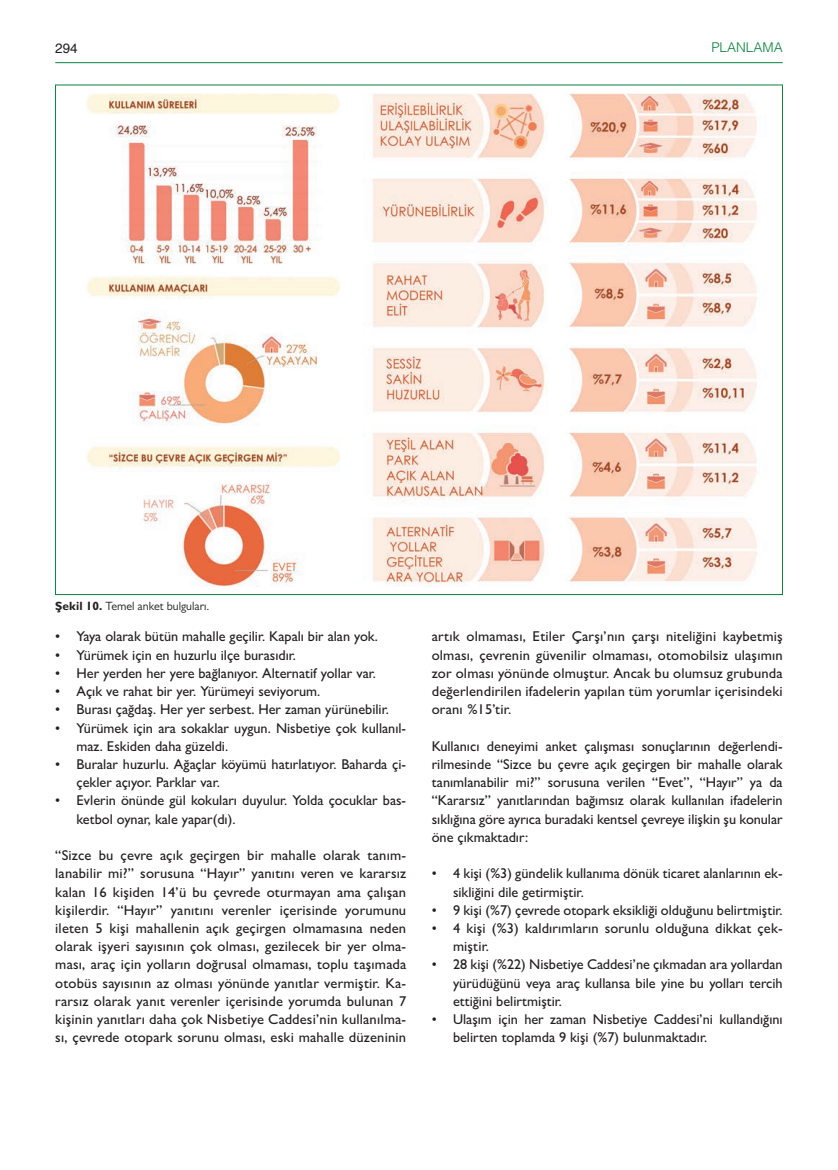
<style>
.page{position:relative;width:838px;height:1170px;background:#fff}
.page>*{position:absolute;margin:0;border:0;box-sizing:border-box;transform-origin:0 0}
.t1{font:500 14.25px/18.1px "Gill Sans MT Pro";color:#231f20}
.t2{font:300 13.5px "Helvetica";color:#0e813f}
.t3{font:13.5px "Helvetica";color:#231f20}
.t4{font:12px "Gill Sans MT Pro";color:#231f20}
.s1{font-weight:700}
</style>
<div class="page">
<hr style="left:55px;top:62px;width:727px;height:1px;background:#0e813f">
<img style="left:86px;top:93px;width:671px;height:493px">
<p class="t3" style="left:55px;top:37px;width:24px">294</p>
<p class="t2" style="left:711px;top:36px;width:73px">PLANLAMA</p>
<p class="t4" style="left:55px;top:599px;width:156px"><span class="s1">Şekil 10.</span> Temel anket bulguları.</p>
<p class="t1" style="left:55px;top:627px;width:324px">• Yaya olarak bütün mahalle geçilir. Kapalı bir alan yok.</p>
<p class="t1" style="left:55px;top:645px;width:242px">• Yürümek için en huzurlu ilçe burasıdır.</p>
<p class="t1" style="left:55px;top:664px;width:322px">• Her yerden her yere bağlanıyor. Alternatif yollar var.</p>
<p class="t1" style="left:55px;top:682px;width:267px">• Açık ve rahat bir yer. Yürümeyi seviyorum.</p>
<p class="t1" style="left:55px;top:700px;width:335px">• Burası çağdaş. Her yer serbest. Her zaman yürünebilir.</p>
<p class="t1" style="left:77px;top:718px;width:331px;text-indent:-21px">• Yürümek için ara sokaklar uygun. Nisbetiye çok kullanıl&shy;maz. Eskiden daha güzeldi.</p>
<p class="t1" style="left:77px;top:755px;width:331px;text-indent:-21px">• Buralar huzurlu. Ağaçlar köyümü hatırlatıyor. Baharda çi&shy;çekler açıyor. Parklar var.</p>
<p class="t1" style="left:77px;top:791px;width:331px;text-indent:-21px">• Evlerin önünde gül kokuları duyulur. Yolda çocuklar bas&shy;ketbol oynar, kale yapar(dı).</p>
<p class="t1" style="left:55px;top:846px;width:352px;text-align:justify">“Sizce bu çevre açık geçirgen bir mahalle olarak tanım&shy;lanabilir mi?” sorusuna “Hayır” yanıtını veren ve kararsız kalan 16 kişiden 14’ü bu çevrede oturmayan ama çalışan kişilerdir. “Hayır” yanıtını verenler içerisinde yorumunu ileten 5 kişi mahallenin açık geçirgen olmamasına neden olarak işyeri sayısının çok olması, gezilecek bir yer olma&shy;ması, araç için yolların doğrusal olmaması, toplu taşımada otobüs sayısının az olması yönünde yanıtlar vermiştir. Ka&shy;rarsız olarak yanıt verenler içerisinde yorumda bulunan 7 kişinin yanıtları daha çok Nisbetiye Caddesi’nin kullanılma&shy;sı, çevrede otopark sorunu olması, eski mahalle düzeninin</p>
<p class="t1" style="left:432px;top:627px;width:352px;text-align:justify">artık olmaması, Etiler Çarşı’nın çarşı niteliğini kaybetmiş olması, çevrenin güvenilir olmaması, otomobilsiz ulaşımın zor olması yönünde olmuştur. Ancak bu olumsuz grubunda değerlendirilen ifadelerin yapılan tüm yorumlar içerisindeki oranı %15’tir.</p>
<p class="t1" style="left:432px;top:736px;width:352px;text-align:justify">Kullanıcı deneyimi anket çalışması sonuçlarının değerlendi&shy;rilmesinde “Sizce bu çevre açık geçirgen bir mahalle olarak tanımlanabilir mi?” sorusuna verilen “Evet”, “Hayır” ya da “Kararsız” yanıtlarından bağımsız olarak kullanılan ifadelerin sıklığına göre ayrıca buradaki kentsel çevreye ilişkin şu konular öne çıkmaktadır:</p>
<p class="t1" style="left:453px;top:864px;width:331px;text-indent:-21px">• 4 kişi (%3) gündelik kullanıma dönük ticaret alanlarının ek&shy;sikliğini dile getirmiştir.</p>
<p class="t1" style="left:432px;top:900px;width:352px">• 9 kişi (%7) çevrede otopark eksikliği olduğunu belirtmiştir.</p>
<p class="t1" style="left:453px;top:918px;width:331px;text-indent:-21px">• 4 kişi (%3) kaldırımların sorunlu olduğuna dikkat çek&shy;miştir.</p>
<p class="t1" style="left:453px;top:955px;width:331px;text-align:justify;text-indent:-21px">• 28 kişi (%22) Nisbetiye Caddesi’ne çıkmadan ara yollardan yürüdüğünü veya araç kullansa bile yine bu yolları tercih ettiğini belirtmiştir.</p>
<p class="t1" style="left:453px;top:1010px;width:331px;text-indent:-21px">• Ulaşım için her zaman Nisbetiye Caddesi’ni kullandığını belirten toplamda 9 kişi (%7) bulunmaktadır.</p>
</div>
